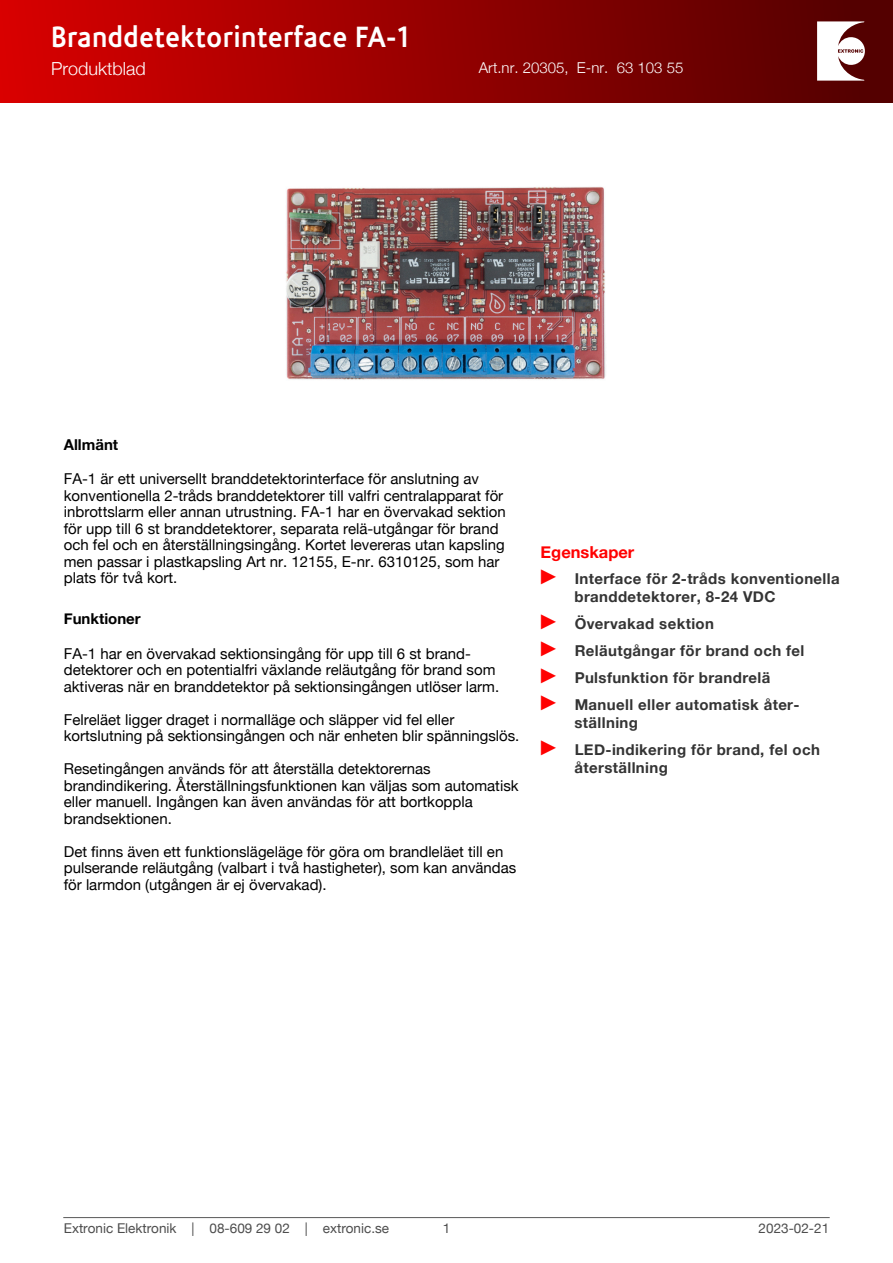
<style>
.page{position:relative;width:893px;height:1263px;background:#fff}
.page>*{position:absolute;margin:0;border:0;box-sizing:border-box;transform-origin:0 0}
.t1{font:700 29.7px "Corisande";letter-spacing:.02em;color:#fff;scale:.91 1}
.t2{font:300 18px "Helvetica Neue";color:#fff}
.t3{font:700 16.5px "Helvetica Neue";color:#f00}
.t4{font:15px/16.5px "Helvetica Neue";color:#000}
.t5{font:700 15px/27px "Helvetica Neue";letter-spacing:.025em;color:rgb(0 0 0/.8)}
.t6{font:300 15px "Helvetica Neue";color:#fff}
.t7{font:700 15px "Helvetica Neue";color:#000}
.t8{font:13.5px "Helvetica Neue";color:#4d4d4d}
.s1{font-family:"Arial";font-weight:900;font-size:21.15px;color:#ff0101}
</style>
<div class="page">
<div style="left:0;top:0;width:893px;height:102px;background:linear-gradient(to right,#d90000,#4f0000)"></div>
<svg style="left:817px;top:21px;width:48px;height:60px"></svg>
<hr style="left:64px;top:1217px;width:765px;height:1px;background:#595959">
<img style="left:286px;top:187px;width:320px;height:193px">
<h1 class="t1" style="left:51px;top:20px;width:397px">Branddetektorinterface FA-1</h1>
<p class="t2" style="left:51px;top:58px;width:96px">Produktblad</p>
<p class="t6" style="left:479px;top:58px;width:206px">Art.nr. 20305, E-nr. 63 103 55</p>
<p class="t7" style="left:64px;top:435px;width:56px">Allmänt</p>
<p class="t4" style="left:64px;top:471px;width:444px">FA-1 är ett universellt branddetektorinterface för anslutning av konventionella 2-tråds branddetektorer till valfri centralapparat för inbrottslarm eller annan utrustning. FA-1 har en övervakad sektion för upp till 6 st branddetektorer, separata relä-utgångar för brand och fel och en återställningsingång. Kortet levereras utan kapsling men passar i plastkapsling Art nr. 12155, E-nr. 6310125, som har plats för två kort.</p>
<p class="t7" style="left:64px;top:610px;width:78px">Funktioner</p>
<p class="t4" style="left:64px;top:645px;width:437px">FA-1 har en övervakad sektionsingång för upp till 6 st brand&shy;detektorer och en potentialfri växlande reläutgång för brand som aktiveras när en branddetektor på sektionsingången utlöser larm.</p>
<p class="t4" style="left:64px;top:711px;width:457px">Felreläet ligger draget i normalläge och släpper vid fel eller kortslutning på sektionsingången och när enheten blir spänningslös.</p>
<p class="t4" style="left:64px;top:761px;width:456px">Resetingången används för att återställa detektorernas brandindikering. Återställningsfunktionen kan väljas som automatisk eller manuell. Ingången kan även användas för att bortkoppla brandsektionen.</p>
<p class="t4" style="left:64px;top:843px;width:454px">Det finns även ett funktionslägeläge för göra om brandleläet till en pulserande reläutgång (valbart i två hastigheter), som kan användas för larmdon (utgången är ej övervakad).</p>
<p class="t3" style="left:541px;top:542px;width:95px">Egenskaper</p>
<p class="t5" style="left:574px;top:569px;width:267px;line-height:18px;text-indent:-36px"><span class="s1">►</span> Interface för 2-tråds konventionella branddetektorer, 8-24 VDC</p>
<p class="t5" style="left:538px;top:610px;width:268px"><span class="s1">►</span> Övervakad sektion<br><span class="s1">►</span> Reläutgångar för brand och fel <span class="s1">►</span> Pulsfunktion för brandrelä<br><span class="s1">►</span> Manuell eller automatisk åter-</p>
<p class="t5" style="left:538px;top:709px;width:283px;text-indent:36px">ställning<br><span class="s1">►</span> LED-indikering för brand, fel och</p>
<p class="t5" style="left:574px;top:754px;width:95px">återställning</p>
<p class="t8" style="left:64px;top:1220px;width:327px">Extronic Elektronik | 08-609 29 02 | extronic.se</p>
<p class="t8" style="left:759px;top:1220px;width:72px">2023-02-21</p>
<p class="t8" style="left:443px;top:1220px;width:9px">1</p>
</div>
